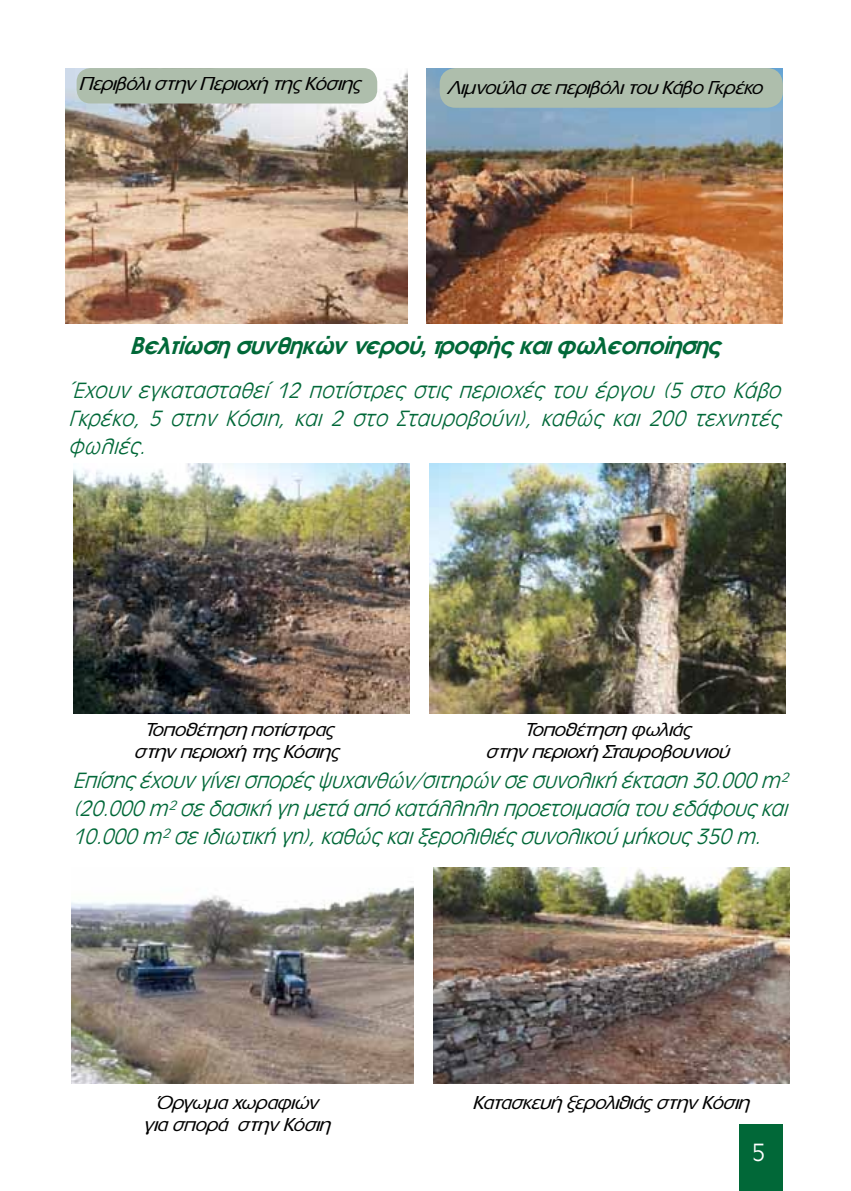
<style>
.page{position:relative;width:851px;height:1191px;background:#fff}
.page>*{position:absolute;margin:0;border:0;box-sizing:border-box;transform-origin:0 0}
.t1{font:300 26px "Mg Antique";color:#fff}
.t2{font:italic 300 23px/27.6px "Mg Antique";letter-spacing:-.02em;color:#016838;text-align:justify}
.t3{font:italic 700 23px "Mg Avant G";color:#016838}
.t4{font:italic 18px/21.6px "Mg Caesar G";color:#000;text-align:center}
</style>
<div class="page">
<div style="left:738px;top:1123px;width:44px;height:68px;background:#016838"></div>
<img style="left:65px;top:68px;width:342px;height:255px">
<img style="left:427px;top:68px;width:355px;height:255px">
<div style="left:77px;top:68px;width:300px;height:35px;background:#aebeac;border-radius:14px"></div>
<div style="left:439px;top:68px;width:343px;height:40px;background:#aebeac;border-radius:16px"></div>
<img style="left:73px;top:463px;width:337px;height:250px">
<img style="left:429px;top:463px;width:356px;height:250px">
<img style="left:72px;top:886px;width:341px;height:197px">
<img style="left:433px;top:867px;width:356px;height:216px">
<p class="t4" style="left:80px;top:73px;width:282px">Περ ιβόλιστην Περ ιοχή της Κόσιης</p>
<p class="t4" style="left:446px;top:77px;width:323px">Λιμ νούλασεπερ ιβόλιτου Κάβο Γκρ έκο</p>
<p class="t3" style="left:131px;top:333px;width:599px">Βελτίωσησυνθηκώννερού,τροφήςκαιφωλεοποίησης</p>
<p class="t2" style="left:68px;top:377px;width:720px">Έχουνεγκατασταθεί 12ποτίστρεςστιςπεριοχέςτουέργου(5στοΚάβο Γκρέκο, 5 στην Κόσιη, και 2 στο Σταυροβούνι), καθώς και 200 τεχνητές φωλιές.</p>
<p class="t4" style="left:134px;top:719px;width:206px">Τοποθέτη ση ποτίστρ ας στην περ ιοχή της Κόσιης</p>
<p class="t4" style="left:486px;top:719px;width:250px">Τοποθέτη ση φ ωλιάς<br>στην περιοχή Σταυροβουνιού</p>
<p class="t2" style="left:72px;top:767px;width:723px">Επίσηςέχουνγίνεισπορέςψυχανθών/σιτηρώνσεσυνολικήέκταση30.000m² (20.000m²σεδασικήγημετάαπόκατάλληληπροετοιμασίατουεδάφουςκαι 10.000m²σειδιωτικήγη),καθώςκαιξερολιθιέςσυνολικούμήκους350m.</p>
<p class="t4" style="left:143px;top:1092px;width:189px">Όργωμ αχωρ αφ ιών γιασπορά στην Κόσιη</p>
<p class="t4" style="left:473px;top:1092px;width:277px">Κατασκευή ξερ ολιθιάς στην Κόσιη</p>
<p class="t1" style="left:751px;top:1138px;width:15px">5</p>
</div>
